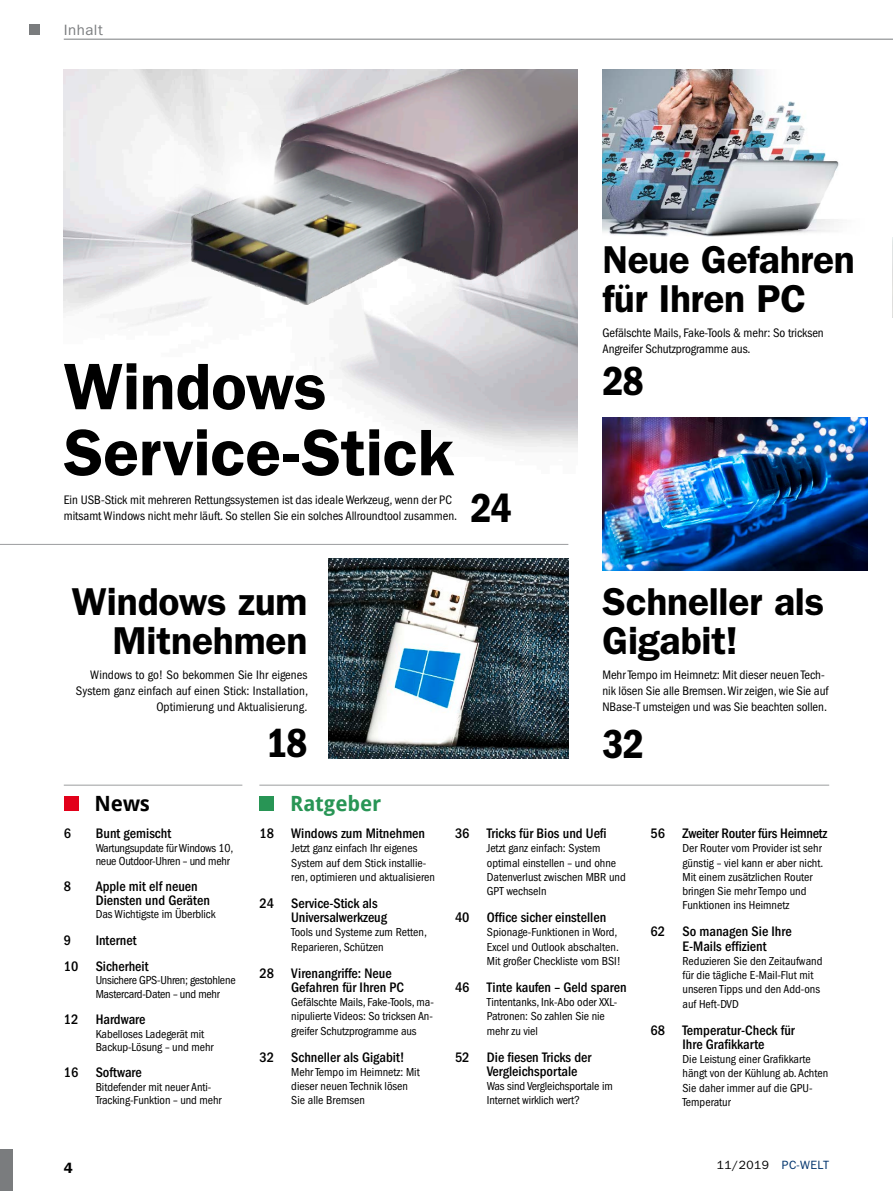
<style>
.page{position:relative;width:893px;height:1191px;background:#fff}
.page>*{position:absolute;margin:0;border:0;box-sizing:border-box;transform-origin:0 0}
.t1{font:600 66px/66px "ITC Franklin Gothic Std";letter-spacing:-.005em;color:#000}
.t2{font:42px "ITC Franklin Gothic Std Dm Cd";letter-spacing:-.035em;color:#000}
.t3{font:600 39px/39px "ITC Franklin Gothic Std";letter-spacing:-.005em;color:#000}
.t4{font:700 21px "Droid Sans Pro";letter-spacing:-.005em;color:#289555}
.t5{font:700 21px "Droid Sans Pro";color:#000}
.t6{font:15px "ITC Franklin Gothic Std";letter-spacing:.035em;color:#7a7c7e}
.t7{font:600 15px "ITC Franklin Gothic Std";color:#000}
.t8{font:500 condensed 14.25px/14.2px "ITC Franklin Gothic Std";color:#000}
.t9{font:condensed 12.75px/16.2px "ITC Franklin Gothic Std";color:#000}
.t10{font:condensed 12px/14.2px "ITC Franklin Gothic Std";color:#000}
.t11{font:condensed 12px/13.5px "ITC Franklin Gothic Std";letter-spacing:-.02em;color:#000}
.t12{font:12px "ITC Franklin Gothic Std";letter-spacing:.04em;color:#000}
.s1{color:#00336d}
</style>
<div class="page">
<div style="left:30px;top:24px;width:10px;height:11px;background:#7a7c7e"></div>
<div style="left:0;top:1148px;width:13px;height:43px;background:#7a7c7e"></div>
<img style="left:892px;top:237px;width:1px;height:80px">
<hr style="left:64px;top:39px;width:829px;height:1px;background:#7a7c7e">
<hr style="left:0;top:544px;width:568px;height:1px;background:#9c9d9f">
<hr style="left:64px;top:784px;width:178px;height:1px;background:#9c9d9f">
<div style="left:64px;top:796px;width:15px;height:15px;background:#e2001a"></div>
<hr style="left:259px;top:784px;width:570px;height:1px;background:#9c9d9f">
<div style="left:259px;top:796px;width:15px;height:15px;background:#289555"></div>
<img style="left:602px;top:69px;width:237px;height:168px">
<img style="left:602px;top:418px;width:265px;height:153px">
<img style="left:329px;top:559px;width:239px;height:199px">
<img style="left:171px;top:69px;width:407px;height:264px">
<img style="left:174px;top:88px;width:177px;height:188px">
<p class="t6" style="left:64px;top:21px;width:41px">Inhalt</p>
<p class="t1" style="left:64px;top:354px;width:392px">Windows<br>Service-Stick</p>
<p class="t9" style="left:64px;top:492px;width:395px">Ein USB-Stick mit mehreren Rettungssystemen ist das ideale Werkzeug, wenn der PC mitsamt Windows nicht mehr läuft. So stellen Sie ein solches Allroundtool zusammen.</p>
<p class="t2" style="left:470px;top:484px;width:43px">24</p>
<p class="t3" style="left:72px;top:582px;width:237px;text-align:right">Windows zum<br>Mitnehmen</p>
<p class="t9" style="left:76px;top:667px;width:234px;text-align:right">Windows to go! So bekommen Sie Ihr eigenes<br>System ganz einfach auf einen Stick: Installation,<br>Optimierung und Aktualisierung.</p>
<p class="t2" style="left:266px;top:719px;width:43px">18</p>
<p class="t5" style="left:95px;top:788px;width:57px">News</p>
<p class="t4" style="left:290px;top:788px;width:93px">Ratgeber</p>
<p class="t3" style="left:602px;top:240px;width:254px">Neue Gefahren für Ihren PC</p>
<p class="t9" style="left:602px;top:325px;width:223px">Gefälschte Mails, Fake-Tools &amp; mehr: So tricksen<br>Angreifer Schutzprogramme aus.</p>
<p class="t2" style="left:602px;top:357px;width:43px">28</p>
<p class="t3" style="left:602px;top:582px;width:224px">Schneller als<br>Gigabit!</p>
<p class="t9" style="left:602px;top:667px;width:228px">Mehr Tempo im Heimnetz: Mit dieser neuen Tech&shy;nik lösen Sie alle Bremsen. Wir zeigen, wie Sie auf<br>NBase-T umsteigen und was Sie beachten sollen.</p>
<p class="t2" style="left:602px;top:720px;width:43px">32</p>
<p class="t8" style="left:64px;top:826px;width:9px">6</p>
<p class="t8" style="left:96px;top:826px;width:77px">Bunt gemischt</p>
<p class="t11" style="left:96px;top:841px;width:139px">Wartungsupdate für Windows 10, neue Outdoor-Uhren – und mehr</p>
<p class="t8" style="left:64px;top:879px;width:9px">8</p>
<p class="t8" style="left:96px;top:880px;width:116px;line-height:13.5px">Apple mit elf neuen<br>Diensten und Geräten</p>
<p class="t10" style="left:96px;top:907px;width:122px">Das Wichtigste im Überblick</p>
<p class="t8" style="left:64px;top:933px;width:9px">9</p>
<p class="t8" style="left:64px;top:927px;width:86px;line-height:26.2px;text-indent:32px">Internet<br>10 Sicherheit</p>
<p class="t11" style="left:96px;top:973px;width:141px">Unsichere GPS-Uhren; gestohlene<br>Mastercard-Daten – und mehr</p>
<p class="t8" style="left:64px;top:1012px;width:83px">12 Hardware</p>
<p class="t10" style="left:96px;top:1027px;width:119px;line-height:13.5px">Kabelloses Ladegerät mit<br>Backup-Lösung – und mehr</p>
<p class="t8" style="left:64px;top:1065px;width:80px">16 Software</p>
<p class="t10" style="left:96px;top:1080px;width:128px;line-height:13.5px">Bitdefender mit neuer Anti-<br>Tracking-Funktion – und mehr</p>
<p class="t8" style="left:259px;top:826px;width:167px">18 Windows zum Mitnehmen</p>
<p class="t10" style="left:291px;top:841px;width:145px">Jetzt ganz einfach Ihr eigenes<br>System auf dem Stick installie&shy;ren, optimieren und aktualisieren</p>
<p class="t8" style="left:291px;top:896px;width:97px;text-indent:-32px">24 Service-Stick als<br>Universalwerkzeug</p>
<p class="t10" style="left:291px;top:925px;width:137px">Tools und Systeme zum Retten,<br>Reparieren, Schützen</p>
<p class="t8" style="left:291px;top:966px;width:114px;text-indent:-32px">28 Virenangriffe: Neue<br>Gefahren für Ihren PC</p>
<p class="t10" style="left:291px;top:995px;width:144px;text-align:justify">Gefälschte Mails, Fake-Tools, ma&shy;nipulierte Videos: So tricksen An&shy;greifer Schutzprogramme aus</p>
<p class="t8" style="left:259px;top:1050px;width:147px">32 Schneller als Gigabit!</p>
<p class="t10" style="left:291px;top:1065px;width:130px">Mehr Tempo im Heimnetz: Mit dieser neuen Technik lösen<br>Sie alle Bremsen</p>
<p class="t8" style="left:455px;top:826px;width:153px">36 Tricks für Bios und Uefi</p>
<p class="t10" style="left:487px;top:841px;width:140px">Jetzt ganz einfach: System optimal einstellen – und ohne<br>Datenverlust zwischen MBR und<br>GPT wechseln</p>
<p class="t8" style="left:455px;top:910px;width:153px">40 Office sicher einstellen</p>
<p class="t10" style="left:487px;top:925px;width:136px">Spionage-Funktionen in Word,<br>Excel und Outlook abschalten.<br>Mit großer Checkliste vom BSI!</p>
<p class="t8" style="left:455px;top:980px;width:173px">46 Tinte kaufen – Geld sparen</p>
<p class="t10" style="left:487px;top:995px;width:132px">Tintentanks, Ink-Abo oder XXL-<br>Patronen: So zahlen Sie nie mehr zu viel</p>
<p class="t8" style="left:487px;top:1050px;width:106px;text-indent:-32px">52 Die fiesen Tricks der<br>Vergleichsportale</p>
<p class="t10" style="left:487px;top:1079px;width:127px">Was sind Vergleichsportale im<br>Internet wirklich wert?</p>
<p class="t8" style="left:651px;top:826px;width:178px">56 Zweiter Router fürs Heimnetz</p>
<p class="t10" style="left:682px;top:841px;width:142px">Der Router vom Provider ist sehr günstig – viel kann er aber nicht.<br>Mit einem zusätzlichen Router bringen Sie mehr Tempo und<br>Funktionen ins Heimnetz</p>
<p class="t8" style="left:651px;top:924px;width:143px;text-align:center">62 So managen Sie Ihre<br>E-Mails effizient</p>
<p class="t10" style="left:682px;top:954px;width:141px">Reduzieren Sie den Zeitaufwand für die tägliche E-Mail-Flut mit unseren Tipps und den Add-ons auf Heft-DVD</p>
<p class="t8" style="left:651px;top:1023px;width:146px;text-align:center">68 Temperatur-Check für<br>Ihre Grafikkarte</p>
<p class="t10" style="left:682px;top:1052px;width:147px">Die Leistung einer Grafikkarte hängt von der Kühlung ab. Achten<br>Sie daher immer auf die GPU-<br>Temperatur</p>
<p class="t7" style="left:64px;top:1158px;width:10px">4</p>
<p class="t12" style="left:717px;top:1158px;width:114px">11/2019 <span class="s1">PC-WELT</span></p>
</div>
